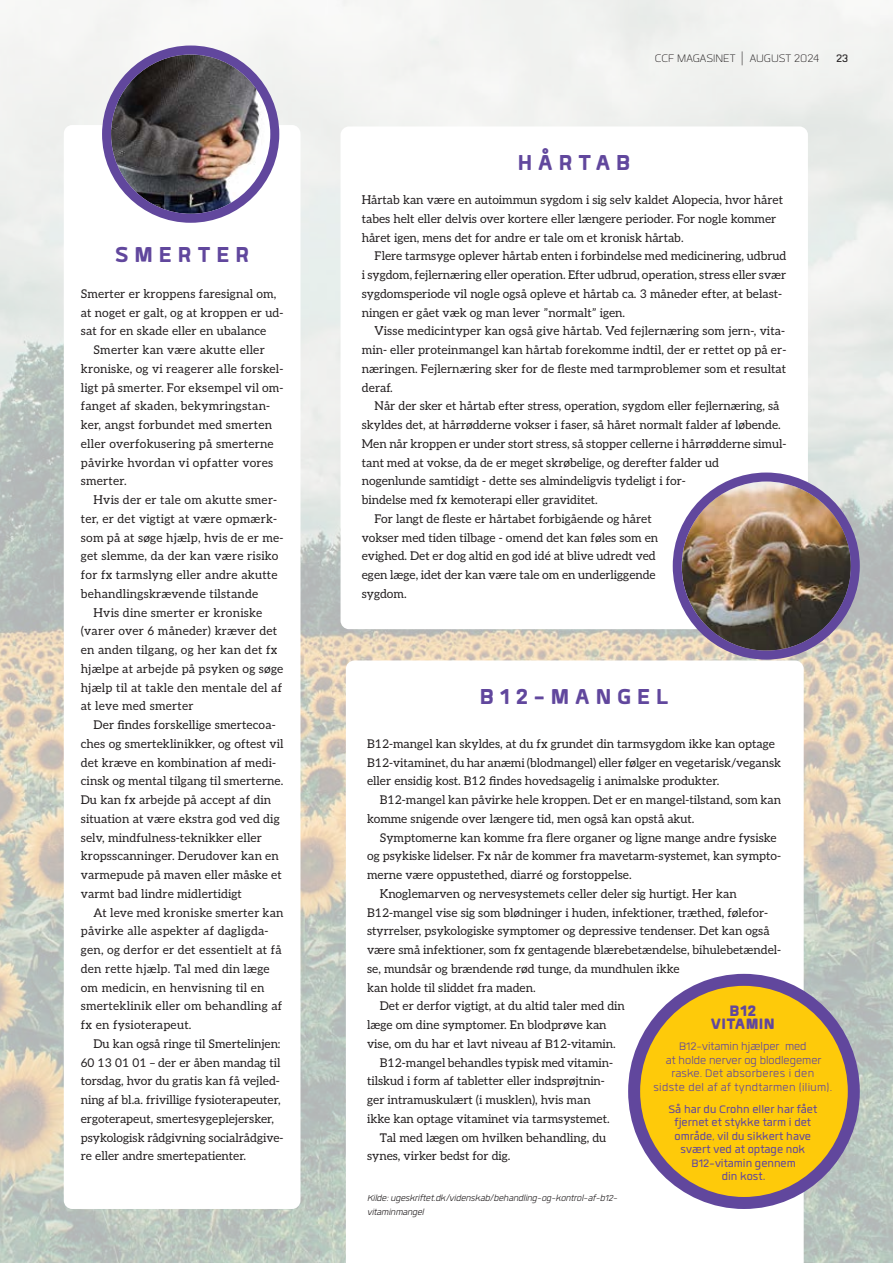
<style>
.page{position:relative;width:893px;height:1263px;background:#fff}
.page>*{position:absolute;margin:0;border:0;box-sizing:border-box;transform-origin:0 0}
.RUBRIK{font:800 30px "Quan";letter-spacing:.205em;color:#61479d}
.BYLINE{font:900 21px "Quan";letter-spacing:.025em;color:#61479d}
.BYLINE-2{font:15px/13.5px "Quan";color:#61479d;text-align:center}
.BYLINE-3{font:300 15px/13.5px "Quan";color:#61479d;text-align:center}
.t1{font:300 15px "Quan";color:#231f20}
.BRØD_u_indryk{font:12px/18.8px "Aleo";color:#231f20}
.BRØD_u_indryk-2{font:12px/18.8px "Aleo";letter-spacing:.02em;color:#231f20}
.BYLINE-4{font:italic 300 12px/13.5px "Quan";letter-spacing:-.01em;color:#231f20}
.s1{font-size:22.5px}
.s2{font-weight:400}
</style>
<div class="page">
<img style="left:0;top:0;width:893px;height:1263px">
<div style="left:341px;top:126px;width:467px;height:503px;background:#fff;border-radius:9px"></div>
<div style="left:64px;top:125px;width:236px;height:1084px;background:#fff;border-radius:9px"></div>
<img style="left:682px;top:481px;width:169px;height:170px;border-radius:85px">
<div style="left:673px;top:472px;width:187px;height:188px;border:9px solid #61479d;border-radius:50%"></div>
<img style="left:111px;top:55px;width:159px;height:159px;border-radius:80px">
<div style="left:102px;top:46px;width:177px;height:177px;border:9px solid #61479d;border-radius:50%"></div>
<svg style="left:346px;top:660px;width:458px;height:603px"></svg>
<div style="left:634px;top:980px;width:220px;height:223px;background:#feca0a;border-radius:50%"></div>
<div style="left:628px;top:974px;width:232px;height:235px;border:12px solid #61479d;border-radius:50%"></div>
<p class="RUBRIK" style="left:115px;top:240px;width:135px">SMERTER</p>
<p class="BRØD_u_indryk" style="left:81px;top:284px;width:204px">Smerter er kroppens faresignal om, at noget er galt, og at kroppen er ud&shy;sat for en skade eller en ubalance</p>
<p class="BRØD_u_indryk-2" style="left:81px;top:340px;width:204px;text-indent:13px">Smerter kan være akutte eller kroniske, og vi reagerer alle forskel&shy;ligt på smerter. For eksempel vil om&shy;fanget af skaden, bekymringstan&shy;ker, angst forbundet med smerten eller overfokusering på smerterne påvirke hvordan vi opfatter vores smerter.</p>
<p class="BRØD_u_indryk-2" style="left:81px;top:490px;width:204px;text-indent:13px">Hvis der er tale om akutte smer&shy;ter, er det vigtigt at være opmærk&shy;som på at søge hjælp, hvis de er me&shy;get slemme, da der kan være risiko for fx tarmslyng eller andre akutte behandlingskrævende tilstande</p>
<p class="BRØD_u_indryk-2" style="left:81px;top:602px;width:204px;text-indent:13px">Hvis dine smerter er kroniske (varer over 6 måneder) kræver det en anden tilgang, og her kan det fx hjælpe at arbejde på psyken og søge hjælp til at takle den mentale del af at leve med smerter</p>
<p class="BRØD_u_indryk" style="left:81px;top:715px;width:204px;text-indent:13px">Der findes forskellige smertecoa&shy;ches og smerteklinikker, og oftest vil det kræve en kombination af medi&shy;cinsk og mental tilgang til smerterne.<br>Du kan fx arbejde på accept af din situation at være ekstra god ved dig selv, mindfulness-teknikker eller kropsscanninger. Derudover kan en varmepude på maven eller måske et varmt bad lindre midlertidigt</p>
<p class="BRØD_u_indryk-2" style="left:81px;top:902px;width:204px;text-indent:13px">At leve med kroniske smerter kan påvirke alle aspekter af dagligda&shy;gen, og derfor er det essentielt at få den rette hjælp. Tal med din læge om medicin, en henvisning til en smerteklinik eller om behandling af fx en fysioterapeut.</p>
<p class="BRØD_u_indryk" style="left:81px;top:1034px;width:204px;text-indent:13px">Du kan også ringe til Smertelinjen:<br>60 13 01 01 – der er åben mandag til torsdag, hvor du gratis kan få vejled&shy;ning af bl.a. frivillige fysioterapeuter, ergoterapeut, smertesygeplejersker, psykologisk rådgivning socialrådgive&shy;re eller andre smertepatienter.</p>
<p class="t1" style="left:655px;top:52px;width:195px">CCF MAGASINET <span class="s1">|</span> AUGUST 2024 <span class="s2">23</span></p>
<p class="RUBRIK" style="left:518px;top:148px;width:114px">HÅRTAB</p>
<p class="BRØD_u_indryk" style="left:362px;top:190px;width:423px">Hårtab kan være en autoimmun sygdom i sig selv kaldet Alopecia, hvor håret tabes helt eller delvis over kortere eller længere perioder. For nogle kommer håret igen, mens det for andre er tale om et kronisk hårtab.</p>
<p class="BRØD_u_indryk" style="left:362px;top:246px;width:426px;text-indent:13px">Flere tarmsyge oplever hårtab enten i forbindelse med medicinering, udbrud i sygdom, fejlernæring eller operation. Efter udbrud, operation, stress eller svær sygdomsperiode vil nogle også opleve et hårtab ca. 3 måneder efter, at belast&shy;ningen er gået væk og man lever ”normalt” igen.</p>
<p class="BRØD_u_indryk" style="left:362px;top:321px;width:426px;text-align:justify;text-indent:13px">Visse medicintyper kan også give hårtab. Ved fejlernæring som jern-, vita&shy;min- eller proteinmangel kan hårtab forekomme indtil, der er rettet op på er&shy;næringen. Fejlernæring sker for de fleste med tarmproblemer som et resultat deraf.</p>
<p class="BRØD_u_indryk" style="left:362px;top:396px;width:426px;text-indent:13px">Når der sker et hårtab efter stress, operation, sygdom eller fejlernæring, så skyldes det, at hårrødderne vokser i faser, så håret normalt falder af løbende.<br>Men når kroppen er under stort stress, så stopper cellerne i hårrødderne simul&shy;tant med at vokse, da de er meget skrøbelige, og derefter falder ud<br>nogenlunde samtidigt - dette ses almindeligvis tydeligt i for-<br>bindelse med fx kemoterapi eller graviditet.</p>
<p class="BRØD_u_indryk" style="left:362px;top:509px;width:298px;text-indent:13px">For langt de fleste er hårtabet forbigående og håret vokser med tiden tilbage - omend det kan føles som en evighed. Det er dog altid en god idé at blive udredt ved egen læge, idet der kan være tale om en underliggende sygdom.</p>
<p class="RUBRIK" style="left:480px;top:682px;width:190px">B12-MANGEL</p>
<p class="BRØD_u_indryk" style="left:367px;top:734px;width:415px">B12-mangel kan skyldes, at du fx grundet din tarmsygdom ikke kan optage<br>B12-vitaminet, du har anæmi (blodmangel) eller følger en vegetarisk/vegansk eller ensidig kost. B12 findes hovedsagelig i animalske produkter.</p>
<p class="BRØD_u_indryk" style="left:367px;top:790px;width:416px;text-indent:13px">B12-mangel kan påvirke hele kroppen. Det er en mangel-tilstand, som kan komme snigende over længere tid, men også kan opstå akut.</p>
<p class="BRØD_u_indryk" style="left:367px;top:827px;width:416px;text-indent:13px">Symptomerne kan komme fra flere organer og ligne mange andre fysiske og psykiske lidelser. Fx når de kommer fra mavetarm-systemet, kan sympto&shy;merne være oppustethed, diarré og forstoppelse.</p>
<p class="BRØD_u_indryk" style="left:367px;top:884px;width:416px;text-indent:13px">Knoglemarven og nervesystemets celler deler sig hurtigt. Her kan B12-mangel vise sig som blødninger i huden, infektioner, træthed, følefor&shy;styrrelser, psykologiske symptomer og depressive tendenser. Det kan også være små infektioner, som fx gentagende blærebetændelse, bihulebetændel&shy;se, mundsår og brændende rød tunge, da mundhulen ikke<br>kan holde til sliddet fra maden.</p>
<p class="BRØD_u_indryk" style="left:367px;top:996px;width:259px;text-indent:13px">Det er derfor vigtigt, at du altid taler med din læge om dine symptomer. En blodprøve kan vise, om du har et lavt niveau af B12-vitamin.</p>
<p class="BRØD_u_indryk" style="left:367px;top:1052px;width:247px;text-indent:13px">B12-mangel behandles typisk med vitamin&shy;tilskud i form af tabletter eller indsprøjtnin&shy;ger intramuskulært (i musklen), hvis man ikke kan optage vitaminet via tarmsystemet.</p>
<p class="BRØD_u_indryk" style="left:367px;top:1127px;width:241px;text-indent:13px">Tal med lægen om hvilken behandling, du synes, virker bedst for dig.</p>
<p class="BYLINE-4" style="left:367px;top:1191px;width:252px">Kilde: ugeskriftet.dk/videnskab/behandling-og-kontrol-af-b12- vitaminmangel</p>
<p class="BYLINE" style="left:730px;top:1000px;width:28px">B12</p>
<p class="BYLINE" style="left:711px;top:1013px;width:65px">VITAMIN</p>
<p class="BYLINE-3" style="left:653px;top:1040px;width:180px">B12-vitamin hjælper med<br>at holde nerver og blodlegemer raske. Det absorberes i den<br>sidste del af af tyndtarmen (ilium).</p>
<p class="BYLINE-2" style="left:668px;top:1102px;width:150px">Så har du Crohn eller har fået fjernet et stykke tarm i det område, vil du sikkert have svært ved at optage nok<br>B12-vitamin gennem<br>din kost.</p>
</div>
